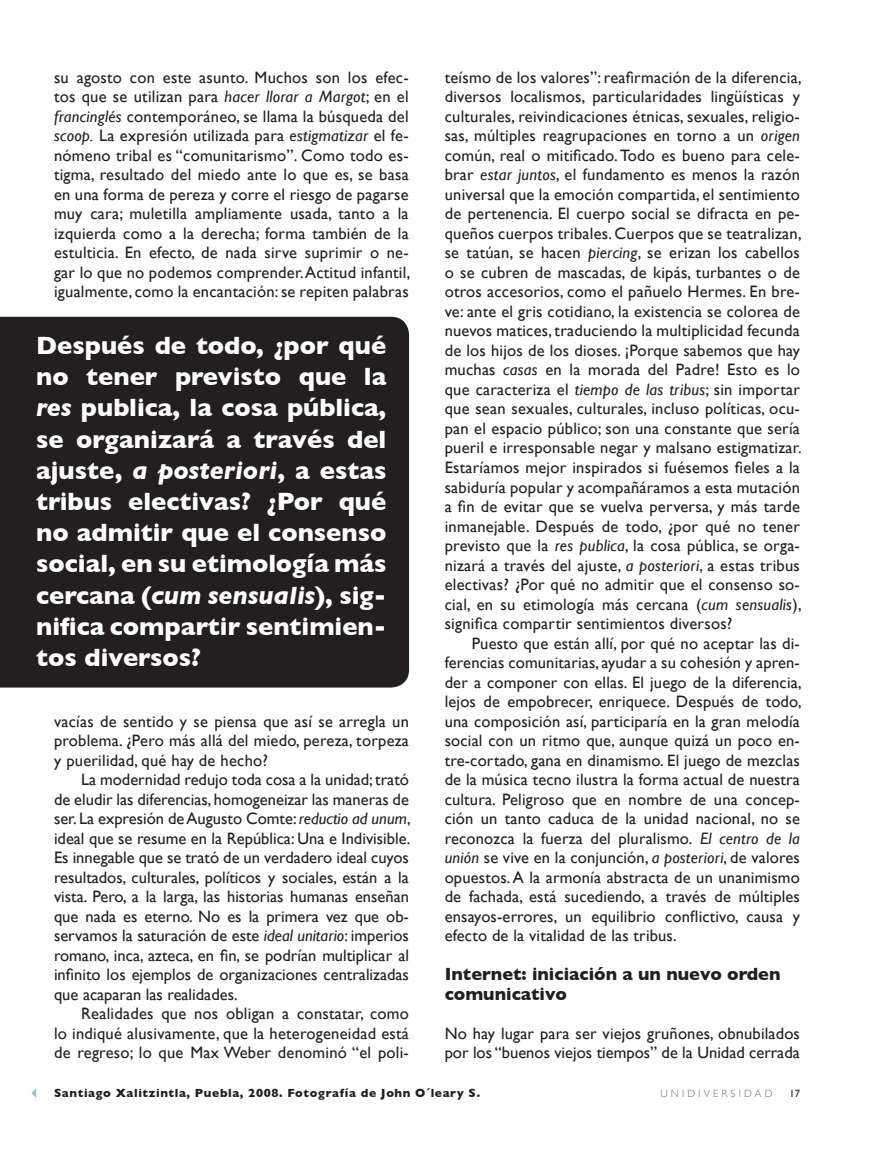
<style>
.page{position:relative;width:872px;height:1149px;background:#fff}
.page>*{position:absolute;margin:0;border:0;box-sizing:border-box;transform-origin:0 0}
.entradas{font:700 25.5px/31.2px "Gill Sans";color:#fff;text-align:justify}
.subtitulos{font:700 18px/19.5px "Gill Sans";color:#231f20}
.texto_general_sangri{font:16.5px/19.5px "Gill Sans";letter-spacing:.015em;color:#231f20;text-align:justify}
.texto_general{font:16.5px/19.5px "Gill Sans";color:#231f20}
.PIES{font:700 12px "Gill Sans";letter-spacing:.05em;color:#231f20}
.t1{font:300 10.5px "Gill Sans";letter-spacing:.3em;color:#6c6d70}
.t2{font:10.5px "Gill Sans";color:#231f20}
.s1{font-style:italic}
</style>
<div class="page">
<div style="left:0;top:316px;width:409px;height:371px;background:#231f20"></div>
<svg style="left:31px;top:1088px;width:5px;height:9px"></svg>
<p class="texto_general_sangri" style="left:54px;top:67px;width:358px">su agosto con este asunto. Muchos son los efec&shy;tos que se utilizan para <span class="s1">hacer llorar a Margot</span>; en el <span class="s1">francinglés</span> contemporáneo, se llama la búsqueda del <span class="s1">scoop.</span> La expresión utilizada para <span class="s1">estigmatizar</span> el fe&shy;nómeno tribal es “comunitarismo”. Como todo es&shy;tigma, resultado del miedo ante lo que es, se basa en una forma de pereza y corre el riesgo de pagarse muy cara; muletilla ampliamente usada, tanto a la izquierda como a la derecha; forma también de la estulticia. En efecto, de nada sirve suprimir o ne&shy;gar lo que no podemos comprender. Actitud infantil, igualmente, como la encantación: se repiten palabras</p>
<p class="texto_general_sangri" style="left:445px;top:67px;width:358px">teísmo de los valores”: reafirmación de la diferencia, diversos localismos, particularidades lingüísticas y culturales, reivindicaciones étnicas, sexuales, religio&shy;sas, múltiples reagrupaciones en torno a un <span class="s1">origen </span>común, real o mitificado. Todo es bueno para cele&shy;brar <span class="s1">estar juntos</span>, el fundamento es menos la razón universal que la emoción compartida, el sentimiento de pertenencia. El cuerpo social se difracta en pe&shy;queños cuerpos tribales. Cuerpos que se teatralizan, se tatúan, se hacen <span class="s1">piercing</span>, se erizan los cabellos o se cubren de mascadas, de kipás, turbantes o de otros accesorios, como el pañuelo Hermes. En bre&shy;ve: ante el gris cotidiano, la existencia se colorea de nuevos matices, traduciendo la multiplicidad fecunda de los hijos de los dioses. ¡Porque sabemos que hay muchas <span class="s1">casas</span> en la morada del Padre! Esto es lo que caracteriza el <span class="s1">tiempo de las tribus</span>; sin importar que sean sexuales, culturales, incluso políticas, ocu&shy;pan el espacio público; son una constante que sería pueril e irresponsable negar y malsano estigmatizar.<br>Estaríamos mejor inspirados si fuésemos fieles a la sabiduría popular y acompañáramos a esta mutación a fin de evitar que se vuelva perversa, y más tarde inmanejable. Después de todo, ¿por qué no tener previsto que la <span class="s1">res publica</span>, la cosa pública, se orga&shy;nizará a través del ajuste, <span class="s1">a posteriori</span>, a estas tribus electivas? ¿Por qué no admitir que el consenso so&shy;cial, en su etimología más cercana (<span class="s1">cum sensualis</span>), significa compartir sentimientos diversos?</p>
<p class="texto_general_sangri" style="left:445px;top:633px;width:358px;text-indent:27px">Puesto que están allí, por qué no aceptar las di&shy;ferencias comunitarias, ayudar a su cohesión y apren&shy;der a componer con ellas. El juego de la diferencia, lejos de empobrecer, enriquece. Después de todo, una composición así, participaría en la gran melodía social con un ritmo que, aunque quizá un poco en&shy;tre-cortado, gana en dinamismo. El juego de mezclas de la música tecno ilustra la forma actual de nuestra cultura. Peligroso que en nombre de una concep&shy;ción un tanto caduca de la unidad nacional, no se reconozca la fuerza del pluralismo. <span class="s1">El centro de la unión</span> se vive en la conjunción, <span class="s1">a posteriori</span>, de valores opuestos. A la armonía abstracta de un unanimismo de fachada, está sucediendo, a través de múltiples ensayos-errores, un equilibrio conflictivo, causa y efecto de la vitalidad de las tribus.</p>
<p class="subtitulos" style="left:445px;top:964px;width:337px">Internet: iniciación a un nuevo orden comunicativo</p>
<p class="texto_general" style="left:445px;top:1023px;width:357px">No hay lugar para ser viejos gruñones, obnubilados por los “buenos viejos tiempos” de la Unidad cerrada</p>
<p class="entradas" style="left:36px;top:329px;width:352px">Después de todo, ¿por qué no tener previsto que la <span class="s1">res</span> publica, la cosa pública, se organizará a través del ajuste, <span class="s1">a posteriori</span>, a estas tribus electivas? ¿Por qué no admitir que el consenso social, en su etimología más cercana (<span class="s1">cum sensualis</span>), sig&shy;nifica compartir sentimien&shy;tos diversos?</p>
<p class="texto_general_sangri" style="left:54px;top:711px;width:356px">vacías de sentido y se piensa que así se arregla un problema. ¿Pero más allá del miedo, pereza, torpeza y puerilidad, qué hay de hecho?</p>
<p class="texto_general_sangri" style="left:54px;top:769px;width:358px;text-indent:27px">La modernidad redujo toda cosa a la unidad; trató de eludir las diferencias, homogeneizar las maneras de ser. La expresión de Augusto Comte: <span class="s1">reductio ad unum</span>, ideal que se resume en la República: Una e Indivisible.<br>Es innegable que se trató de un verdadero ideal cuyos resultados, culturales, políticos y sociales, están a la vista. Pero, a la larga, las historias humanas enseñan que nada es eterno. No es la primera vez que ob&shy;servamos la saturación de este <span class="s1">ideal unitario</span>: imperios romano, inca, azteca, en fin, se podrían multiplicar al infinito los ejemplos de organizaciones centralizadas que acaparan las realidades.</p>
<p class="texto_general_sangri" style="left:54px;top:1003px;width:356px;text-indent:27px">Realidades que nos obligan a constatar, como lo indiqué alusivamente, que la heterogeneidad está de regreso; lo que Max Weber denominó “el poli-</p>
<p class="PIES" style="left:54px;top:1085px;width:428px">Santiago Xalitzintla, Puebla, 2008. Fotografía de John O´leary S.</p>
<p class="t1" style="left:660px;top:1087px;width:113px">UNIDIVERSIDAD</p>
<p class="t2" style="left:789px;top:1087px;width:12px">17</p>
</div>
